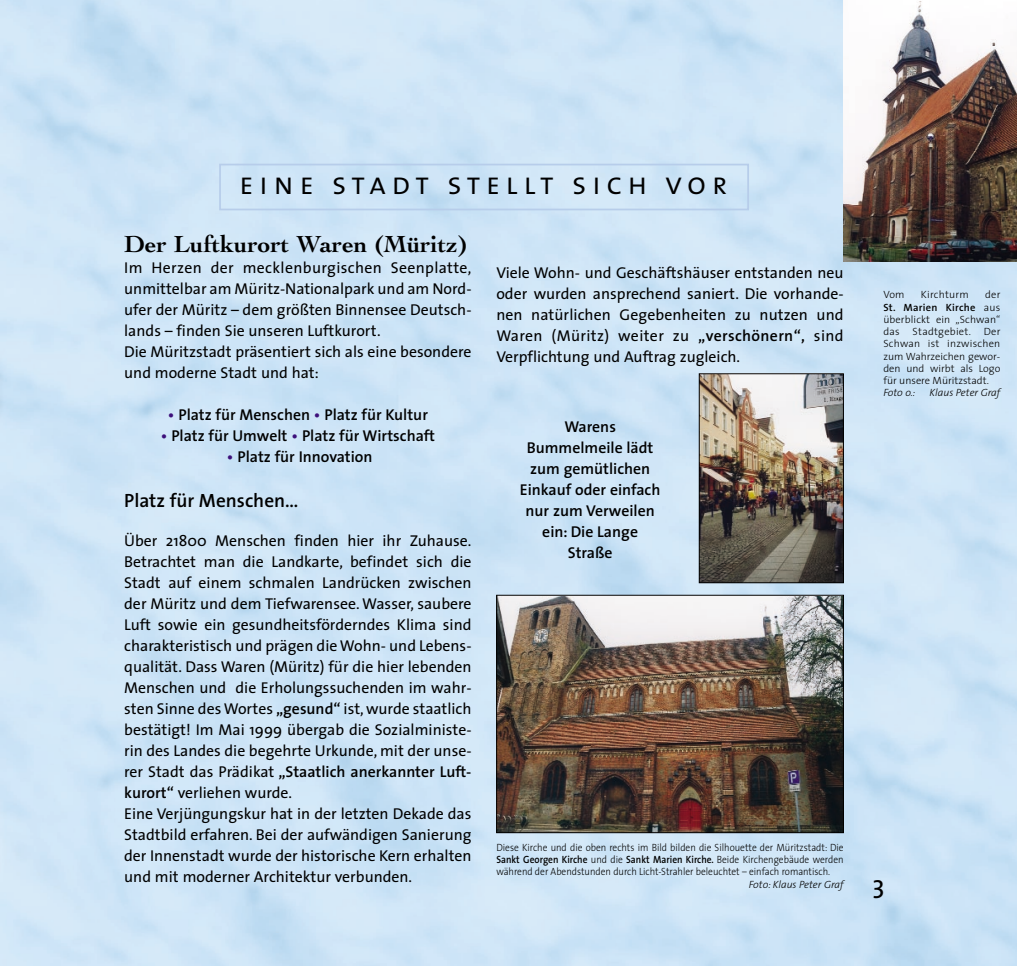
<style>
.page{position:relative;width:1017px;height:966px;background:#fff}
.page>*{position:absolute;margin:0;border:0;box-sizing:border-box;transform-origin:0 0}
.t1{font:31.5px "The Sans Semi Light Caps";letter-spacing:.175em;color:#000}
.t2{font:26.25px "The Sans Caps";color:#000}
.t3{font:700 24.5px "Cochin";color:#000}
.t4{font:600 19.25px "The Sans";color:#000}
.t5{font:15.75px/21px "The Sans";color:#000}
.t6{font:600 15.75px/21px "The Sans";color:#000;text-align:center}
.t7{font:300 10.5px/12.2px "The Sans";color:#000;text-align:justify;scale:.9 1}
.t8{font:300 10.5px/12.2px "The Sans";color:#000;text-align:justify}
.t9{font:italic 300 10.5px "The Sans";color:#000}
.t10{font:300 10.5px "The Sans";letter-spacing:.025em;color:#000}
.s1{color:#3d107b}
.s2{font-weight:600}
</style>
<div class="page">
<img style="left:0;top:0;width:1017px;height:966px">
<div style="left:219px;top:164px;width:530px;height:46px;border:2px solid #b7cdea"></div>
<img style="left:701px;top:376px;width:140px;height:205px">
<div style="left:699px;top:374px;width:144px;height:209px;border:1px solid #000"></div>
<img style="left:498px;top:597px;width:343px;height:234px">
<div style="left:496px;top:595px;width:347px;height:238px;border:1px solid #000"></div>
<img style="left:843px;top:0;width:174px;height:262px">
<h1 class="t1" style="left:239px;top:164px;width:490px">eine stadt stellt sich vor</h1>
<h3 class="t3" style="left:124px;top:235px;width:345px">Der Luftkurort Waren (Müritz)</h3>
<p class="t5" style="left:124px;top:259px;width:349px">Im Herzen der mecklenburgischen Seenplatte, unmittelbar am Müritz-Nationalpark und am Nord&shy;ufer der Müritz – dem größten Binnensee Deutsch&shy;lands – finden Sie unseren Luftkurort.<br>Die Müritzstadt präsentiert sich als eine besondere und moderne Stadt und hat:</p>
<p class="t6" style="left:168px;top:406px;width:262px"><span class="s1">•</span> Platz für Menschen <span class="s1">•</span> Platz für Kultur</p>
<p class="t6" style="left:161px;top:427px;width:276px"><span class="s1">•</span> Platz für Umwelt <span class="s1">•</span> Platz für Wirtschaft</p>
<p class="t6" style="left:227px;top:448px;width:147px"><span class="s1">•</span> Platz für Innovation</p>
<p class="t4" style="left:124px;top:493px;width:176px">Platz für Menschen…</p>
<p class="t5" style="left:124px;top:532px;width:349px">Über 21800 Menschen finden hier ihr Zuhause.<br>Betrachtet man die Landkarte, befindet sich die Stadt auf einem schmalen Landrücken zwischen der Müritz und dem Tiefwarensee. Wasser, saubere Luft sowie ein gesundheitsförderndes Klima sind charakteristisch und prägen die Wohn- und Lebens&shy;qualität. Dass Waren (Müritz) für die hier lebenden Menschen und die Erholungssuchenden im wahr&shy;sten Sinne des Wortes <span class="s2">„gesund“</span> ist, wurde staatlich bestätigt! Im Mai 1999 übergab die Sozialministe&shy;rin des Landes die begehrte Urkunde, mit der unse&shy;rer Stadt das Prädikat <span class="s2">„Staatlich anerkannter Luft&shy;kurort“</span> verliehen wurde.<br>Eine Verjüngungskur hat in der letzten Dekade das Stadtbild erfahren. Bei der aufwändigen Sanierung der Innenstadt wurde der historische Kern erhalten und mit moderner Architektur verbunden.</p>
<p class="t5" style="left:496px;top:264px;width:349px;text-align:justify">Viele Wohn- und Geschäftshäuser entstanden neu oder wurden ansprechend saniert. Die vorhande&shy;nen natürlichen Gegebenheiten zu nutzen und Waren (Müritz) weiter zu <span class="s2">„verschönern“,</span> sind Verpflichtung und Auftrag zugleich.</p>
<p class="t6" style="left:520px;top:418px;width:142px">Warens<br>Bummelmeile lädt zum gemütlichen<br>Einkauf oder einfach nur zum Verweilen ein: Die Lange<br>Straße</p>
<p class="t7" style="left:496px;top:842px;width:387px">Diese Kirche und die oben rechts im Bild bilden die Silhouette der Müritzstadt: Die <span class="s2">Sankt Georgen Kirche</span> und die <span class="s2">Sankt Marien Kirche.</span> Beide Kirchengebäude werden während der Abendstunden durch Licht-Strahler beleuchtet – einfach romantisch.</p>
<p class="t9" style="left:749px;top:880px;width:96px">Foto: Klaus Peter Graf</p>
<p class="t8" style="left:883px;top:290px;width:118px;text-indent:102px">der <span class="s2">St. Marien Kirche</span> aus überblickt ein „Schwan“ das Stadtgebiet. Der Schwan ist inzwischen zum Wahrzeichen gewor&shy;den und wirbt als Logo für unsere Müritzstadt.</p>
<p class="t9" style="left:883px;top:389px;width:34px">Foto o.:</p>
<p class="t9" style="left:929px;top:389px;width:72px">Klaus Peter Graf</p>
<p class="t8" style="left:883px;top:290px;width:23px">Vom</p>
<p class="t10" style="left:921px;top:291px;width:49px">Kirchturm</p>
<h2 class="t2" style="left:872px;top:873px;width:15px">3</h2>
</div>
